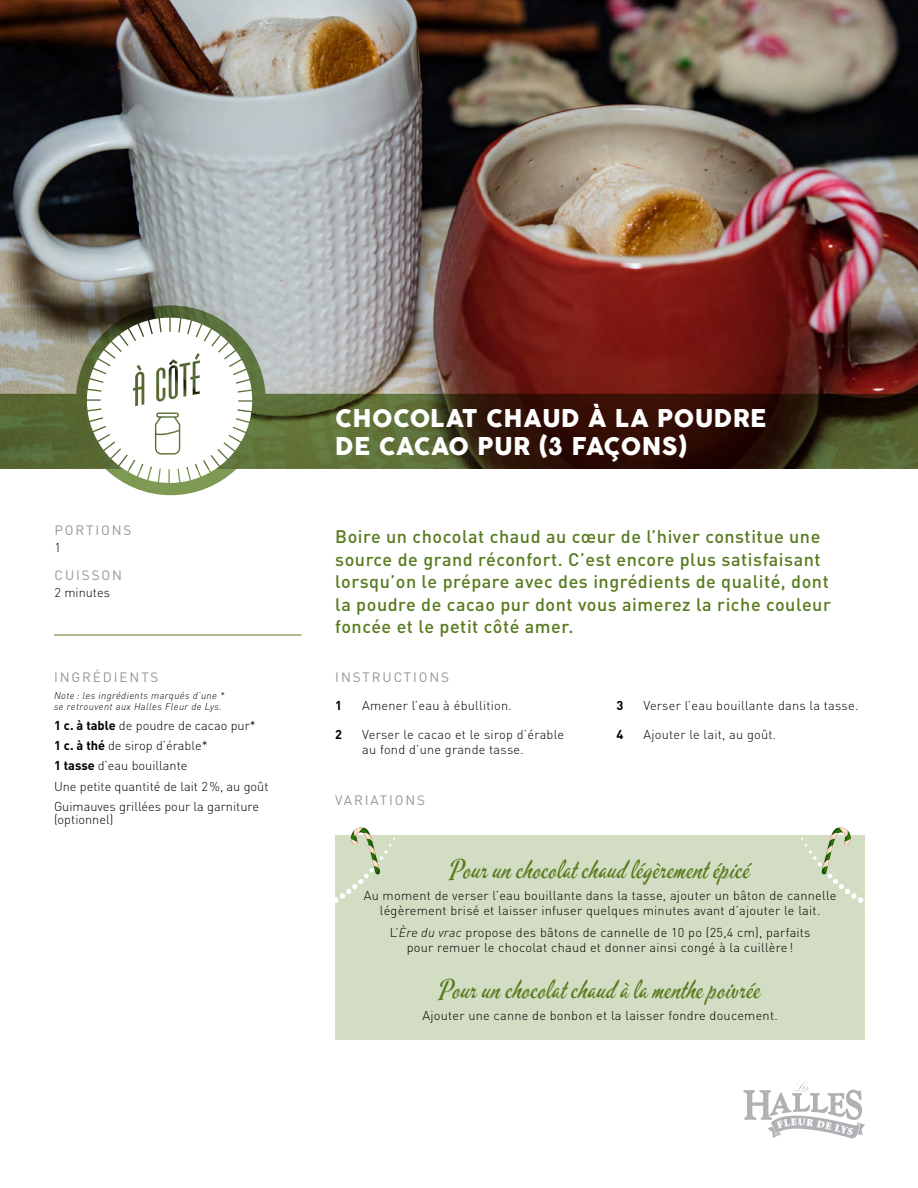
<style>
.page{position:relative;width:918px;height:1188px;background:#fff}
.page>*{position:absolute;margin:0;border:0;box-sizing:border-box;transform-origin:0 0}
.t1{font:25.5px "Mervale Script";letter-spacing:.02em;color:#587b1f}
.t2{font:24px/28.5px "COCOGOOSE";letter-spacing:.02em;color:#fff}
.t3{font:500 18px/22.5px "DINOT";letter-spacing:.03em;color:#587b1f}
.t4{font:13.5px "DINOT";letter-spacing:.14em;color:#939598}
.t5{font:300 12.75px/15px "DINOT";letter-spacing:.02em;color:#000;text-align:center}
.t6{font:300 12.75px/20.2px "DINOT";color:#000}
.t7{font:700 12.75px "DINOT";color:#000}
.t8{font:italic 300 9.75px/10.5px "DINOT";letter-spacing:.04em;color:#000}
.s1{font-weight:700}
.s2{font-style:italic}
</style>
<div class="page">
<div style="left:335px;top:836px;width:530px;height:204px;background:#d3ddc3"></div>
<img style="left:0;top:0;width:918px;height:305px">
<svg style="left:0;top:305px;width:918px;height:190px;background:#796051"></svg>
<hr style="left:54px;top:635px;width:248px;height:1px;background:#587b1f">
<svg style="left:87px;top:318px;width:165px;height:165px"></svg>
<svg style="left:743px;top:1081px;width:122px;height:57px"></svg>
<svg style="left:335px;top:827px;width:67px;height:76px"></svg>
<svg style="left:794px;top:827px;width:71px;height:78px"></svg>
<p class="t4" style="left:55px;top:522px;width:78px">PORTIONS</p>
<p class="t5" style="left:55px;top:540px;width:8px">1</p>
<p class="t4" style="left:55px;top:567px;width:69px">CUISSON</p>
<p class="t6" style="left:55px;top:582px;width:57px">2 minutes</p>
<p class="t4" style="left:54px;top:669px;width:106px">INGRÉDIENTS</p>
<p class="t8" style="left:54px;top:690px;width:172px">Note : les ingrédients marqués d’une * se retrouvent aux Halles Fleur de Lys.</p>
<p class="t6" style="left:54px;top:715px;width:216px"><span class="s1">1 c. à table</span> de poudre de cacao pur*<br><span class="s1">1 c. à thé</span> de sirop d’érable*<br><span class="s1">1 tasse</span> d’eau bouillante<br>Une petite quantité de lait 2%, au goût<br>Guimauves grillées pour la garniture</p>
<p class="t6" style="left:54px;top:810px;width:61px">(optionnel)</p>
<h2 class="t2" style="left:335px;top:404px;width:433px">CHOCOLAT CHAUD À LA POUDRE<br>DE CACAO PUR (3 FAÇONS)</h2>
<p class="t3" style="left:335px;top:525px;width:497px">Boire un chocolat chaud au cœur de l’hiver constitue une source de grand réconfort. C’est encore plus satisfaisant lorsqu’on le prépare avec des ingrédients de qualité, dont la poudre de cacao pur dont vous aimerez la riche couleur foncée et le petit côté amer.</p>
<p class="t4" style="left:335px;top:669px;width:115px">INSTRUCTIONS</p>
<p class="t7" style="left:335px;top:697px;width:8px">1</p>
<p class="t5" style="left:362px;top:698px;width:151px">Amener l’eau à ébullition.</p>
<p class="t7" style="left:335px;top:726px;width:8px">2</p>
<p class="t5" style="left:362px;top:727px;width:203px;text-align:left">Verser le cacao et le sirop d’érable au fond d’une grande tasse.</p>
<p class="t4" style="left:335px;top:791px;width:91px">VARIATIONS</p>
<p class="t7" style="left:617px;top:697px;width:8px">3</p>
<p class="t5" style="left:644px;top:698px;width:216px">Verser l’eau bouillante dans la tasse.</p>
<p class="t7" style="left:617px;top:726px;width:8px">4</p>
<p class="t5" style="left:644px;top:727px;width:134px">Ajouter le lait, au goût.</p>
<h1 class="t1" style="left:450px;top:853px;width:302px">Pour un chocolat chaud légèrement épicé</h1>
<p class="t5" style="left:364px;top:888px;width:474px">Au moment de verser l’eau bouillante dans la tasse, ajouter un bâton de cannelle légèrement brisé et laisser infuser quelques minutes avant d’ajouter le lait.</p>
<p class="t5" style="left:390px;top:925px;width:422px">L’<span class="s2">Ère du vrac</span> propose des bâtons de cannelle de 10 po (25,4 cm), parfaits pour remuer le chocolat chaud et donner ainsi congé à la cuillère !</p>
<h1 class="t1" style="left:439px;top:973px;width:324px">Pour un chocolat chaud à la menthe poivrée</h1>
<p class="t5" style="left:423px;top:1008px;width:357px">Ajouter une canne de bonbon et la laisser fondre doucement.</p>
</div>
